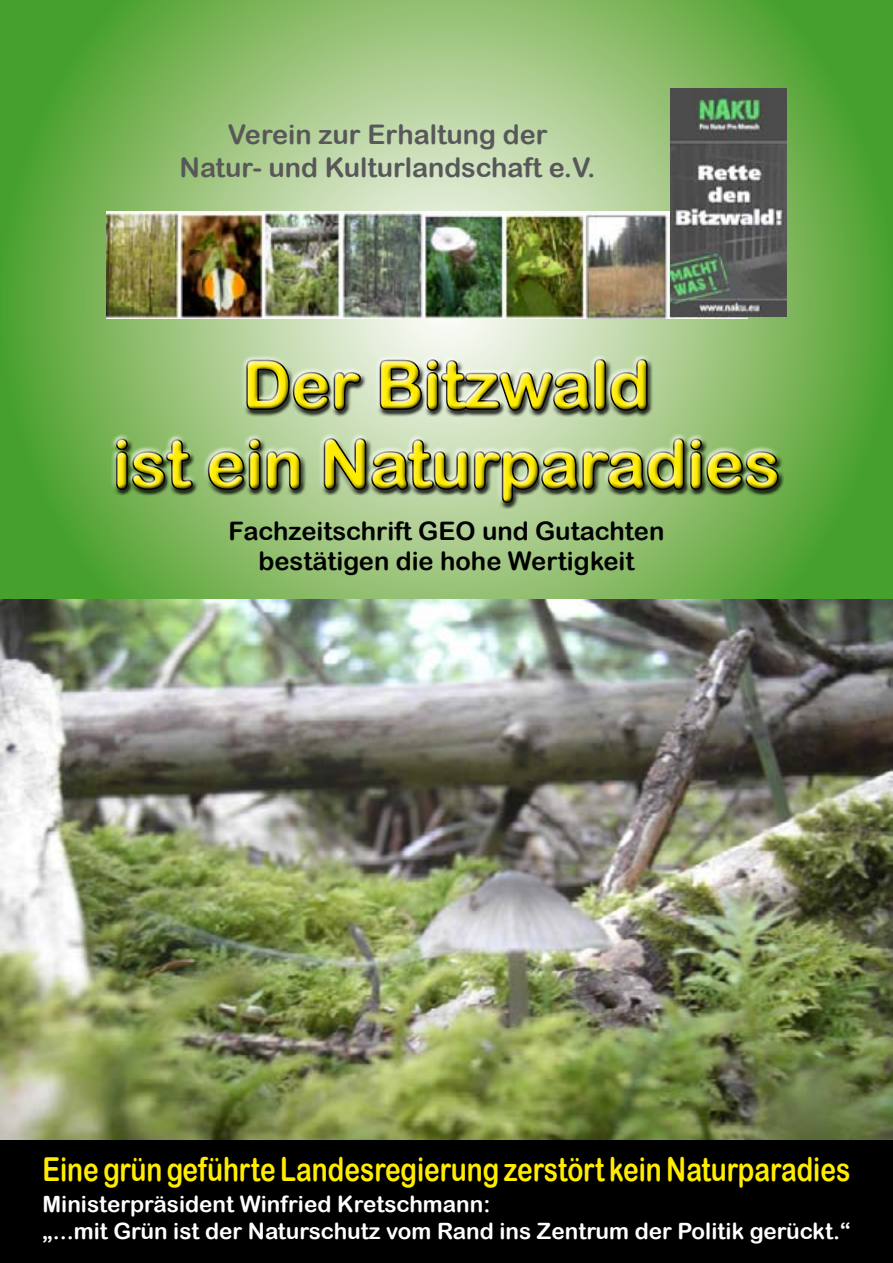
<style>
.page{position:relative;width:893px;height:1263px;background:#fff}
.page>*{position:absolute;margin:0;border:0;box-sizing:border-box;transform-origin:0 0}
.t1{font:66px/79.2px "Arial Rounded MT Bold";color:#ffed00;text-align:center}
.t2{font:33px "Arial Rounded MT Bold";color:#ffed00;scale:.8 1}
.t3{font:27px/32.4px "Arial Rounded MT Bold";color:#58585a;text-align:center}
.t4{font:25.5px/30.6px "Arial Rounded MT Bold";color:#000;text-align:center}
.t5{font:22.5px/27px "Arial Rounded MT Bold";color:#fff}
</style>
<div class="page">
<svg style="left:0;top:0;width:893px;height:600px;background:#82ba65"></svg>
<img style="left:0;top:600px;width:893px;height:540px">
<div style="left:111px;top:354px;width:671px;height:150px;background:#fff;opacity:.75"></div>
<div style="left:113px;top:358px;width:671px;height:151px;background:#000;opacity:.75"></div>
<img style="left:107px;top:212px;width:550px;height:106px">
<img style="left:657px;top:88px;width:130px;height:231px">
<img style="left:670px;top:89px;width:117px;height:227px">
<div style="left:0;top:1140px;width:893px;height:123px;background:#000"></div>
<p class="t3" style="left:180px;top:118px;width:418px">Verein zur Erhaltung der<br>Natur- und Kulturlandschaft e.V.</p>
<h1 class="t1" style="left:113px;top:345px;width:668px">Der Bitzwald<br>ist ein Naturparadies</h1>
<p class="t4" style="left:229px;top:515px;width:437px">Fachzeitschrift GEO und Gutachten bestätigen die hohe Wertigkeit</p>
<h2 class="t2" style="left:43px;top:1149px;width:1011px">Eine grün geführte Landesregierung zerstört kein Naturparadies</h2>
<p class="t5" style="left:43px;top:1190px;width:809px">Ministerpräsident Winfried Kretschmann:<br>„...mit Grün ist der Naturschutz vom Rand ins Zentrum der Politik gerückt.“</p>
</div>
